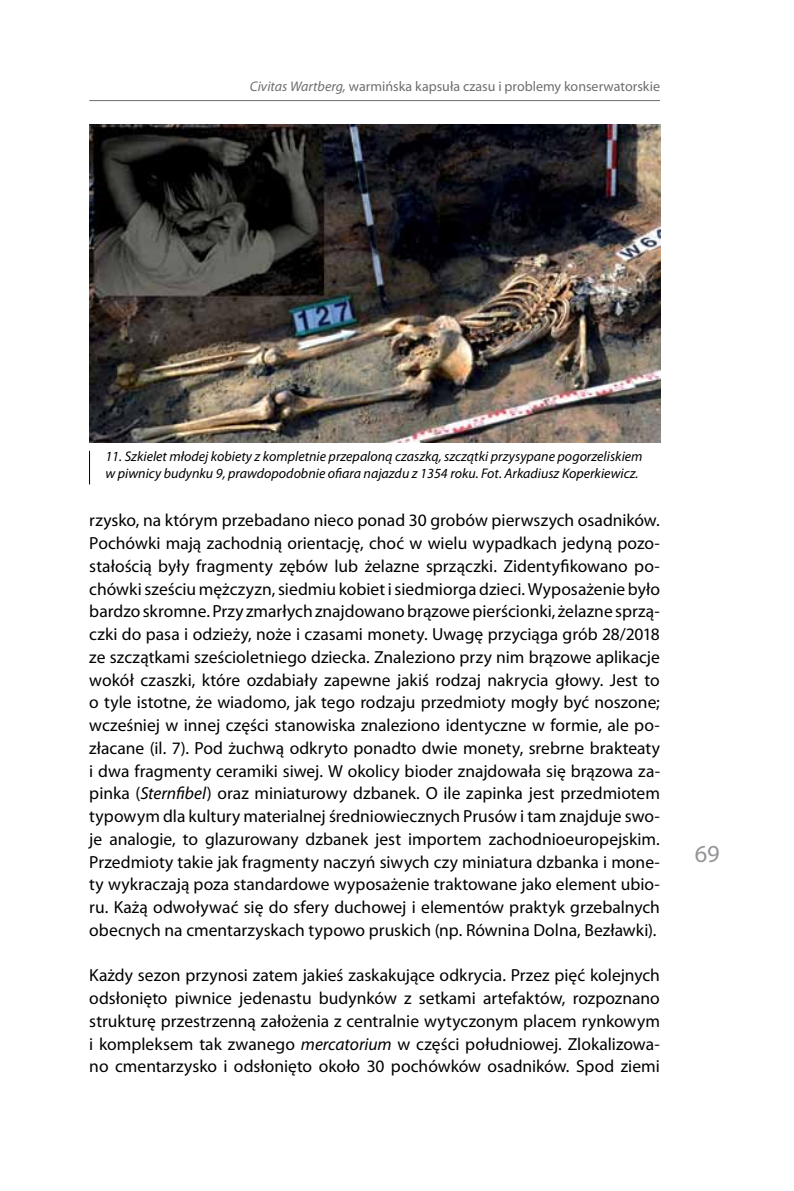
<style>
.page{position:relative;width:794px;height:1191px;background:#fff}
.page>*{position:absolute;margin:0;border:0;box-sizing:border-box;transform-origin:0 0}
.t1{font:24.5px "Myriad Pro";color:#939598}
.t2{font:17.5px/22.8px "Myriad Pro";color:#000;text-align:justify}
.t3{font:italic 14px/16.8px "Myriad Pro";color:#000}
.t4{font:14px "Myriad Pro";color:#6d6e71}
.s1{font-style:italic}
</style>
<div class="page">
<img style="left:89px;top:124px;width:571px;height:318px">
<hr style="left:89px;top:451px;width:1px;height:33px;background:#000">
<hr style="left:89px;top:100px;width:571px;height:1px;background:#6d6e71">
<p class="t4" style="left:250px;top:78px;width:411px"><span class="s1">Civitas Wartberg,</span> warmińska kapsuła czasu i problemy konserwatorskie</p>
<p class="t3" style="left:105px;top:448px;width:539px">11. Szkielet młodej kobiety z kompletnie przepaloną czaszką, szczątki przysypane pogorzeliskiem w piwnicy budynku 9, prawdopodobnie ofiara najazdu z 1354 roku. Fot. Arkadiusz Koperkiewicz.</p>
<p class="t2" style="left:89px;top:509px;width:572px">rzysko, na którym przebadano nieco ponad 30 grobów pierwszych osadników.<br>Pochówki mają zachodnią orientację, choć w wielu wypadkach jedyną pozo&shy;stałością były fragmenty zębów lub żelazne sprzączki. Zidentyfikowano po&shy;chówki sześciu mężczyzn, siedmiu kobiet i siedmiorga dzieci. Wyposażenie było bardzo skromne. Przy zmarłych znajdowano brązowe pierścionki, żelazne sprzą&shy;czki do pasa i odzieży, noże i czasami monety. Uwagę przyciąga grób 28/2018 ze szczątkami sześcioletniego dziecka. Znaleziono przy nim brązowe aplikacje wokół czaszki, które ozdabiały zapewne jakiś rodzaj nakrycia głowy. Jest to o tyle istotne, że wiadomo, jak tego rodzaju przedmioty mogły być noszone; wcześniej w innej części stanowiska znaleziono identyczne w formie, ale po&shy;złacane (il. 7). Pod żuchwą odkryto ponadto dwie monety, srebrne brakteaty i dwa fragmenty ceramiki siwej. W okolicy bioder znajdowała się brązowa za&shy;pinka (<span class="s1">Sternfibel</span>) oraz miniaturowy dzbanek. O ile zapinka jest przedmiotem typowym dla kultury materialnej średniowiecznych Prusów i tam znajduje swo&shy;je analogie, to glazurowany dzbanek jest importem zachodnioeuropejskim.<br>Przedmioty takie jak fragmenty naczyń siwych czy miniatura dzbanka i mone&shy;ty wykraczają poza standardowe wyposażenie traktowane jako element ubio&shy;ru. Każą odwoływać się do sfery duchowej i elementów praktyk grzebalnych obecnych na cmentarzyskach typowo pruskich (np. Równina Dolna, Bezławki).</p>
<p class="t2" style="left:89px;top:964px;width:572px">Każdy sezon przynosi zatem jakieś zaskakujące odkrycia. Przez pięć kolejnych odsłonięto piwnice jedenastu budynków z setkami artefaktów, rozpoznano strukturę przestrzenną założenia z centralnie wytyczonym placem rynkowym i kompleksem tak zwanego <span class="s1">mercatorium</span> w części południowej. Zlokalizowa&shy;no cmentarzysko i odsłonięto około 30 pochówków osadników. Spod ziemi</p>
<h1 class="t1" style="left:694px;top:838px;width:27px">69</h1>
</div>
